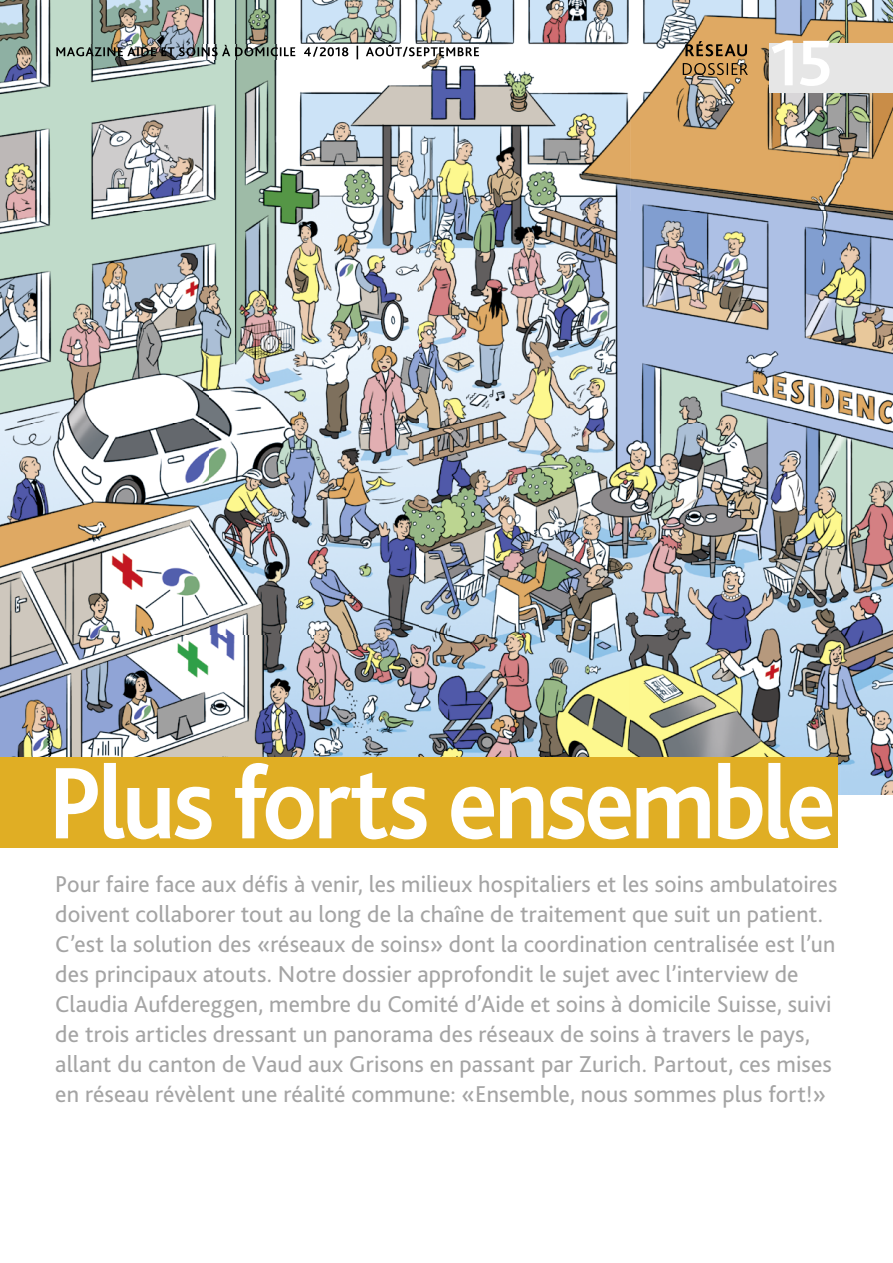
<style>
.page{position:relative;width:893px;height:1263px;background:#fff}
.page>*{position:absolute;margin:0;border:0;box-sizing:border-box;transform-origin:0 0}
.t1{font:700 106.5px "Bliss 2";letter-spacing:-.035em;color:#fff;scale:.95 1}
.t2{font:700 67.5px "Bliss 2";color:#fff}
.t3{font:24px/30px "Bliss 2";letter-spacing:.005em;color:#a4a4a4}
</style>
<div class="page">
<img style="left:0;top:0;width:893px;height:794px">
<div style="left:770px;top:43px;width:123px;height:50px;background:#e6e6e6"></div>
<div style="left:0;top:757px;width:838px;height:90px;background:#e0ae24"></div>
<img style="left:56px;top:45px;width:423px;height:14px">
<img style="left:685px;top:41px;width:62px;height:15px">
<img style="left:683px;top:63px;width:65px;height:12px">
<h2 class="t2" style="left:770px;top:21px;width:65px">15</h2>
<h1 class="t1" style="left:48px;top:737px;width:831px">Plus forts ensemble</h1>
<p class="t3" style="left:55px;top:869px;width:784px">Pour faire face aux défis à venir, les milieux hospitaliers et les soins ambulatoires doivent collaborer tout au long de la chaîne de traitement que suit un patient.<br>C’est la solution des «réseaux de soins» dont la coordination centralisée est l’un des principaux atouts. Notre dossier approfondit le sujet avec l’interview de Claudia Aufdereggen, membre du Comité d’Aide et soins à domicile Suisse, suivi de trois articles dressant un panorama des réseaux de soins à travers le pays, allant du canton de Vaud aux Grisons en passant par Zurich. Partout, ces mises en réseau révèlent une réalité commune: «Ensemble, nous sommes plus fort!»</p>
</div>
